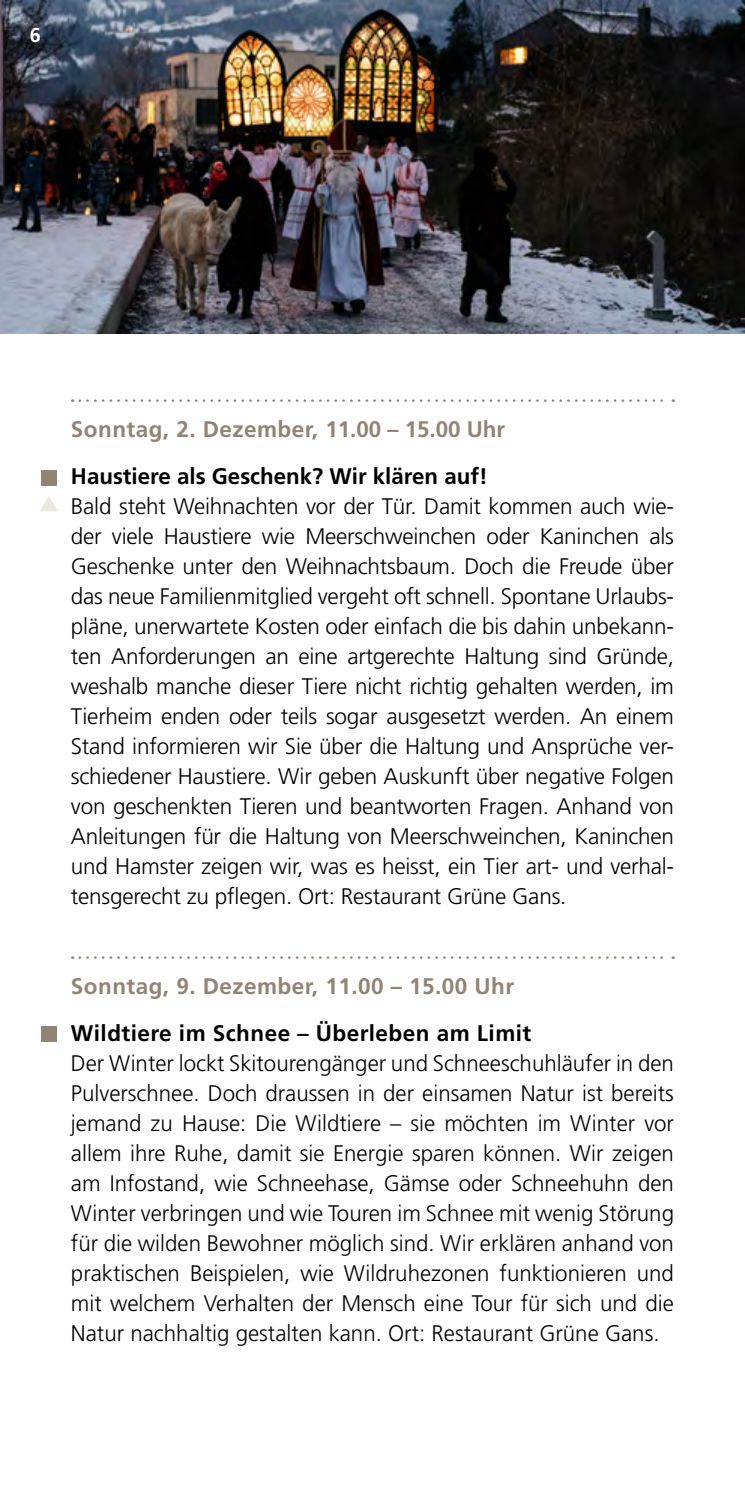
<style>
.page{position:relative;width:745px;height:1489px;background:#fff}
.page>*{position:absolute;margin:0;border:0;box-sizing:border-box;transform-origin:0 0}
.t1{font:300 22.5px/30px "Frutiger";letter-spacing:-.01em;color:#000;text-align:justify}
.t2{font:300 22.5px/30px "Frutiger LT Std";color:#000;text-align:justify}
.t3{font:700 22.5px "Frutiger LT Std";letter-spacing:.02em;color:#928474}
.t4{font:700 22.5px "Frutiger LT Std";color:#000}
.t5{font:700 22.5px "Frutiger LT Std";letter-spacing:.02em;color:#000}
.t6{font:700 20px "Frutiger LT Std";color:#fff}
</style>
<div class="page">
<svg style="left:80px;top:399px;width:593px;height:3px"></svg>
<svg style="left:80px;top:956px;width:593px;height:2px"></svg>
<div style="left:41px;top:1025px;width:16px;height:16px;background:#928474"></div>
<img style="left:0;top:0;width:744px;height:333px">
<svg style="left:40px;top:496px;width:18px;height:15px"></svg>
<div style="left:41px;top:470px;width:16px;height:15px;background:#928474"></div>
<p class="t6" style="left:30px;top:23px;width:13px">6</p>
<p class="t3" style="left:71px;top:416px;width:435px">Sonntag, 2. Dezember, 11.00 – 15.00 Uhr</p>
<p class="t4" style="left:71px;top:463px;width:418px">Haustiere als Geschenk? Wir klären auf!</p>
<p class="t1" style="left:71px;top:491px;width:604px">Bald steht Weihnachten vor der Tür. Damit kommen auch wie&shy;der viele Haustiere wie Meerschweinchen oder Kaninchen als Geschenke unter den Weihnachtsbaum. Doch die Freude über das neue Familienmitglied vergeht oft schnell. Spontane Urlaubs&shy;pläne, unerwartete Kosten oder einfach die bis dahin unbekann&shy;ten Anforderungen an eine artgerechte Haltung sind Gründe, weshalb manche dieser Tiere nicht richtig gehalten werden, im Tierheim enden oder teils sogar ausgesetzt werden. An einem Stand informieren wir Sie über die Haltung und Ansprüche ver&shy;schiedener Haustiere. Wir geben Auskunft über negative Folgen von geschenkten Tieren und beantworten Fragen. Anhand von Anleitungen für die Haltung von Meerschweinchen, Kaninchen und Hamster zeigen wir, was es heisst, ein Tier art- und verhal&shy;tensgerecht zu pflegen. Ort: Restaurant Grüne Gans.</p>
<p class="t3" style="left:71px;top:973px;width:444px">Sonntag, 9. Dezember, 11.00 – 15.00 Uhr</p>
<p class="t5" style="left:71px;top:1019px;width:461px">Wildtiere im Schnee – Überleben am Limit</p>
<p class="t2" style="left:71px;top:1048px;width:604px">Der Winter lockt Skitourengänger und Schneeschuhläufer in den Pulverschnee. Doch draussen in der einsamen Natur ist bereits jemand zu Hause: Die Wildtiere – sie möchten im Winter vor allem ihre Ruhe, damit sie Energie sparen können. Wir zeigen am Infostand, wie Schneehase, Gämse oder Schneehuhn den Winter verbringen und wie Touren im Schnee mit wenig Störung für die wilden Bewohner möglich sind. Wir erklären anhand von praktischen Beispielen, wie Wildruhezonen funktionieren und mit welchem Verhalten der Mensch eine Tour für sich und die Natur nachhaltig gestalten kann. Ort: Restaurant Grüne Gans.</p>
</div>
